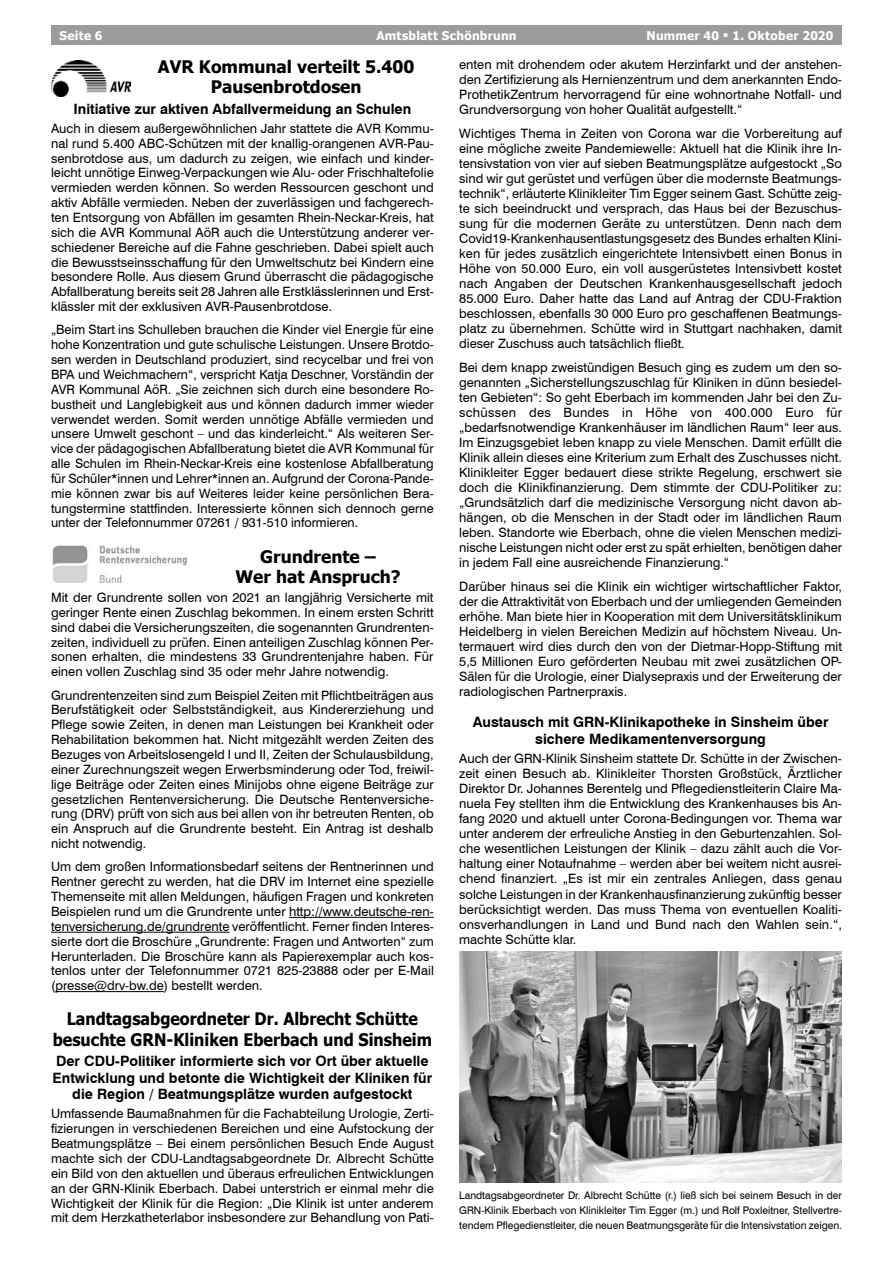
<style>
.page{position:relative;width:893px;height:1263px;background:#fff}
.page>*{position:absolute;margin:0;border:0;box-sizing:border-box;transform-origin:0 0}
.t1{font:700 17.25px/20.2px "Tahoma";color:#000;text-align:center;scale:.93 1}
.t2{font:700 17.25px/20.2px "Tahoma";color:#000;text-align:center}
.t3{font:700 14.25px/16.5px "Swiss 721 BT";color:#000;text-align:center}
.t4{font:12.9px/14.9px "Swiss 721 BT";color:#000;text-align:justify}
.t5{font:700 12px "Tahoma";letter-spacing:.02em;color:#fff}
.t6{font:10.5px/15px "Swiss 721 BT";color:#000;text-align:justify}
.s1{font-size:9px}
</style>
<div class="page">
<div style="left:51px;top:26px;width:791px;height:19px;background:#9c9c9c"></div>
<hr style="left:289px;top:917px;width:145px;height:1px;background:#000">
<hr style="left:51px;top:932px;width:178px;height:1px;background:#000">
<hr style="left:55px;top:991px;width:109px;height:1px;background:#000">
<img style="left:51px;top:61px;width:79px;height:36px">
<img style="left:52px;top:545px;width:135px;height:38px">
<img style="left:459px;top:951px;width:383px;height:231px">
<p class="t5" style="left:60px;top:27px;width:45px">Seite 6</p>
<p class="t5" style="left:376px;top:27px;width:142px">Amtsblatt Schönbrunn</p>
<p class="t5" style="left:647px;top:27px;width:188px">Nummer 40 <span class="s1">•</span> 1. Oktober 2020</p>
<p class="t4" style="left:459px;top:57px;width:384px">enten mit drohendem oder akutem Herzinfarkt und der anstehen&shy;den Zertifizierung als Hernienzentrum und dem anerkannten Endo-ProthetikZentrum hervorragend für eine wohnortnahe Notfall- und Grundversorgung von hoher Qualität aufgestellt.“</p>
<p class="t4" style="left:459px;top:125px;width:384px">Wichtiges Thema in Zeiten von Corona war die Vorbereitung auf eine mögliche zweite Pandemiewelle: Aktuell hat die Klinik ihre In&shy;tensivstation von vier auf sieben Beatmungsplätze aufgestockt „So sind wir gut gerüstet und verfügen über die modernste Beatmungs&shy;technik“, erläuterte Klinikleiter Tim Egger seinem Gast. Schütte zeig&shy;te sich beeindruckt und versprach, das Haus bei der Bezuschus&shy;sung für die modernen Geräte zu unterstützen. Denn nach dem Covid19-Krankenhausentlastungsgesetz des Bundes erhalten Klini&shy;ken für jedes zusätzlich eingerichtete Intensivbett einen Bonus in Höhe von 50.000 Euro, ein voll ausgerüstetes Intensivbett kostet nach Angaben der Deutschen Krankenhausgesellschaft jedoch 85.000 Euro. Daher hatte das Land auf Antrag der CDU-Fraktion beschlossen, ebenfalls 30 000 Euro pro geschaffenen Beatmungs&shy;platz zu übernehmen. Schütte wird in Stuttgart nachhaken, damit dieser Zuschuss auch tatsächlich fließt.</p>
<p class="t4" style="left:459px;top:359px;width:384px">Bei dem knapp zweistündigen Besuch ging es zudem um den so&shy;genannten „Sicherstellungszuschlag für Kliniken in dünn besiedel&shy;ten Gebieten“: So geht Eberbach im kommenden Jahr bei den Zu&shy;schüssen des Bundes in Höhe von 400.000 Euro für „bedarfsnotwendige Krankenhäuser im ländlichen Raum“ leer aus.<br>Im Einzugsgebiet leben knapp zu viele Menschen. Damit erfüllt die Klinik allein dieses eine Kriterium zum Erhalt des Zuschusses nicht.<br>Klinikleiter Egger bedauert diese strikte Regelung, erschwert sie doch die Klinikfinanzierung. Dem stimmte der CDU-Politiker zu: „Grundsätzlich darf die medizinische Versorgung nicht davon ab&shy;hängen, ob die Menschen in der Stadt oder im ländlichen Raum leben. Standorte wie Eberbach, ohne die vielen Menschen medizi&shy;nische Leistungen nicht oder erst zu spät erhielten, benötigen daher in jedem Fall eine ausreichende Finanzierung.“</p>
<p class="t4" style="left:459px;top:578px;width:384px">Darüber hinaus sei die Klinik ein wichtiger wirtschaftlicher Faktor, der die Attraktivität von Eberbach und der umliegenden Gemeinden erhöhe. Man biete hier in Kooperation mit dem Universitätsklinikum Heidelberg in vielen Bereichen Medizin auf höchstem Niveau. Un&shy;termauert wird dies durch den von der Dietmar-Hopp-Stiftung mit 5,5 Millionen Euro geförderten Neubau mit zwei zusätzlichen OP-Sälen für die Urologie, einer Dialysepraxis und der Erweiterung der radiologischen Partnerpraxis.</p>
<p class="t3" style="left:473px;top:713px;width:357px">Austausch mit GRN-Klinikapotheke in Sinsheim über sichere Medikamentenversorgung</p>
<p class="t4" style="left:459px;top:751px;width:384px">Auch der GRN-Klinik Sinsheim stattete Dr. Schütte in der Zwischen&shy;zeit einen Besuch ab. Klinikleiter Thorsten Großstück, Ärztlicher Direktor Dr. Johannes Berentelg und Pflegedienstleiterin Claire Ma&shy;nuela Fey stellten ihm die Entwicklung des Krankenhauses bis An&shy;fang 2020 und aktuell unter Corona-Bedingungen vor. Thema war unter anderem der erfreuliche Anstieg in den Geburtenzahlen. Sol&shy;che wesentlichen Leistungen der Klinik – dazu zählt auch die Vor&shy;haltung einer Notaufnahme – werden aber bei weitem nicht ausrei&shy;chend finanziert. „Es ist mir ein zentrales Anliegen, dass genau solche Leistungen in der Krankenhausfinanzierung zukünftig besser berücksichtigt werden. Das muss Thema von eventuellen Koaliti&shy;onsverhandlungen in Land und Bund nach den Wahlen sein.“, machte Schütte klar.</p>
<h1 class="t2" style="left:158px;top:57px;width:258px">AVR Kommunal verteilt 5.400<br>Pausenbrotdosen</h1>
<p class="t3" style="left:73px;top:100px;width:339px">Initiative zur aktiven Abfallvermeidung an Schulen</p>
<p class="t4" style="left:51px;top:120px;width:384px">Auch in diesem außergewöhnlichen Jahr stattete die AVR Kommu&shy;nal rund 5.400 ABC-Schützen mit der knallig-orangenen AVR-Pau&shy;senbrotdose aus, um dadurch zu zeigen, wie einfach und kinder&shy;leicht unnötige Einweg-Verpackungen wie Alu- oder Frischhaltefolie vermieden werden können. So werden Ressourcen geschont und aktiv Abfälle vermieden. Neben der zuverlässigen und fachgerech&shy;ten Entsorgung von Abfällen im gesamten Rhein-Neckar-Kreis, hat sich die AVR Kommunal AöR auch die Unterstützung anderer ver&shy;schiedener Bereiche auf die Fahne geschrieben. Dabei spielt auch die Bewusstseinsschaffung für den Umweltschutz bei Kindern eine besondere Rolle. Aus diesem Grund überrascht die pädagogische Abfallberatung bereits seit 28 Jahren alle Erstklässlerinnen und Erst&shy;klässler mit der exklusiven AVR-Pausenbrotdose.</p>
<p class="t4" style="left:51px;top:322px;width:384px">„Beim Start ins Schulleben brauchen die Kinder viel Energie für eine hohe Konzentration und gute schulische Leistungen. Unsere Brotdo&shy;sen werden in Deutschland produziert, sind recycelbar und frei von BPA und Weichmachern“, verspricht Katja Deschner, Vorständin der AVR Kommunal AöR. „Sie zeichnen sich durch eine besondere Ro&shy;bustheit und Langlebigkeit aus und können dadurch immer wieder verwendet werden. Somit werden unnötige Abfälle vermieden und unsere Umwelt geschont – und das kinderleicht.“ Als weiteren Ser&shy;vice der pädagogischen Abfallberatung bietet die AVR Kommunal für alle Schulen im Rhein-Neckar-Kreis eine kostenlose Abfallberatung für Schüler*innen und Lehrer*innen an. Aufgrund der Corona-Pande&shy;mie können zwar bis auf Weiteres leider keine persönlichen Bera&shy;tungstermine stattfinden. Interessierte können sich dennoch gerne unter der Telefonnummer 07261 / 931-510 informieren.</p>
<h1 class="t2" style="left:235px;top:547px;width:167px">Grundrente –<br>Wer hat Anspruch?</h1>
<p class="t4" style="left:51px;top:589px;width:384px">Mit der Grundrente sollen von 2021 an langjährig Versicherte mit geringer Rente einen Zuschlag bekommen. In einem ersten Schritt sind dabei die Versicherungszeiten, die sogenannten Grundrenten&shy;zeiten, individuell zu prüfen. Einen anteiligen Zuschlag können Per&shy;sonen erhalten, die mindestens 33 Grundrentenjahre haben. Für einen vollen Zuschlag sind 35 oder mehr Jahre notwendig.</p>
<p class="t4" style="left:51px;top:687px;width:384px">Grundrentenzeiten sind zum Beispiel Zeiten mit Pflichtbeiträgen aus Berufstätigkeit oder Selbstständigkeit, aus Kindererziehung und Pflege sowie Zeiten, in denen man Leistungen bei Krankheit oder Rehabilitation bekommen hat. Nicht mitgezählt werden Zeiten des Bezuges von Arbeitslosengeld I und II, Zeiten der Schulausbildung, einer Zurechnungszeit wegen Erwerbsminderung oder Tod, freiwil&shy;lige Beiträge oder Zeiten eines Minijobs ohne eigene Beiträge zur gesetzlichen Rentenversicherung. Die Deutsche Rentenversiche&shy;rung (DRV) prüft von sich aus bei allen von ihr betreuten Renten, ob ein Anspruch auf die Grundrente besteht. Ein Antrag ist deshalb nicht notwendig.</p>
<p class="t4" style="left:51px;top:859px;width:384px">Um dem großen Informationsbedarf seitens der Rentnerinnen und Rentner gerecht zu werden, hat die DRV im Internet eine spezielle Themenseite mit allen Meldungen, häufigen Fragen und konkreten Beispielen rund um die Grundrente unter http://www.deutsche-ren&shy;tenversicherung.de/grundrente veröffentlicht. Ferner finden Interes&shy;sierte dort die Broschüre „Grundrente: Fragen und Antworten“ zum Herunterladen. Die Broschüre kann als Papierexemplar auch kos&shy;tenlos unter der Telefonnummer 0721 825-23888 oder per E-Mail (presse@drv-bw.de) bestellt werden.</p>
<h1 class="t1" style="left:53px;top:1010px;width:409px">Landtagsabgeordneter Dr. Albrecht Schütte besuchte GRN-Kliniken Eberbach und Sinsheim</h1>
<p class="t3" style="left:53px;top:1052px;width:381px">Der CDU-Politiker informierte sich vor Ort über aktuelle<br>Entwicklung und betonte die Wichtigkeit der Kliniken für die Region / Beatmungsplätze wurden aufgestockt</p>
<p class="t4" style="left:51px;top:1106px;width:384px">Umfassende Baumaßnahmen für die Fachabteilung Urologie, Zerti&shy;fizierungen in verschiedenen Bereichen und eine Aufstockung der Beatmungsplätze – Bei einem persönlichen Besuch Ende August machte sich der CDU-Landtagsabgeordnete Dr. Albrecht Schütte ein Bild von den aktuellen und überaus erfreulichen Entwicklungen an der GRN-Klinik Eberbach. Dabei unterstrich er einmal mehr die Wichtigkeit der Klinik für die Region: „Die Klinik ist unter anderem mit dem Herzkatheterlabor insbesondere zur Behandlung von Pati-</p>
<p class="t6" style="left:459px;top:1187px;width:384px">Landtagsabgeordneter Dr. Albrecht Schütte (r.) ließ sich bei seinem Besuch in der GRN-Klinik Eberbach von Klinikleiter Tim Egger (m.) und Rolf Poxleitner, Stellvertre&shy;tendem Pflegedienstleiter, die neuen Beatmungsgeräte für die Intensivstation zeigen.</p>
</div>
